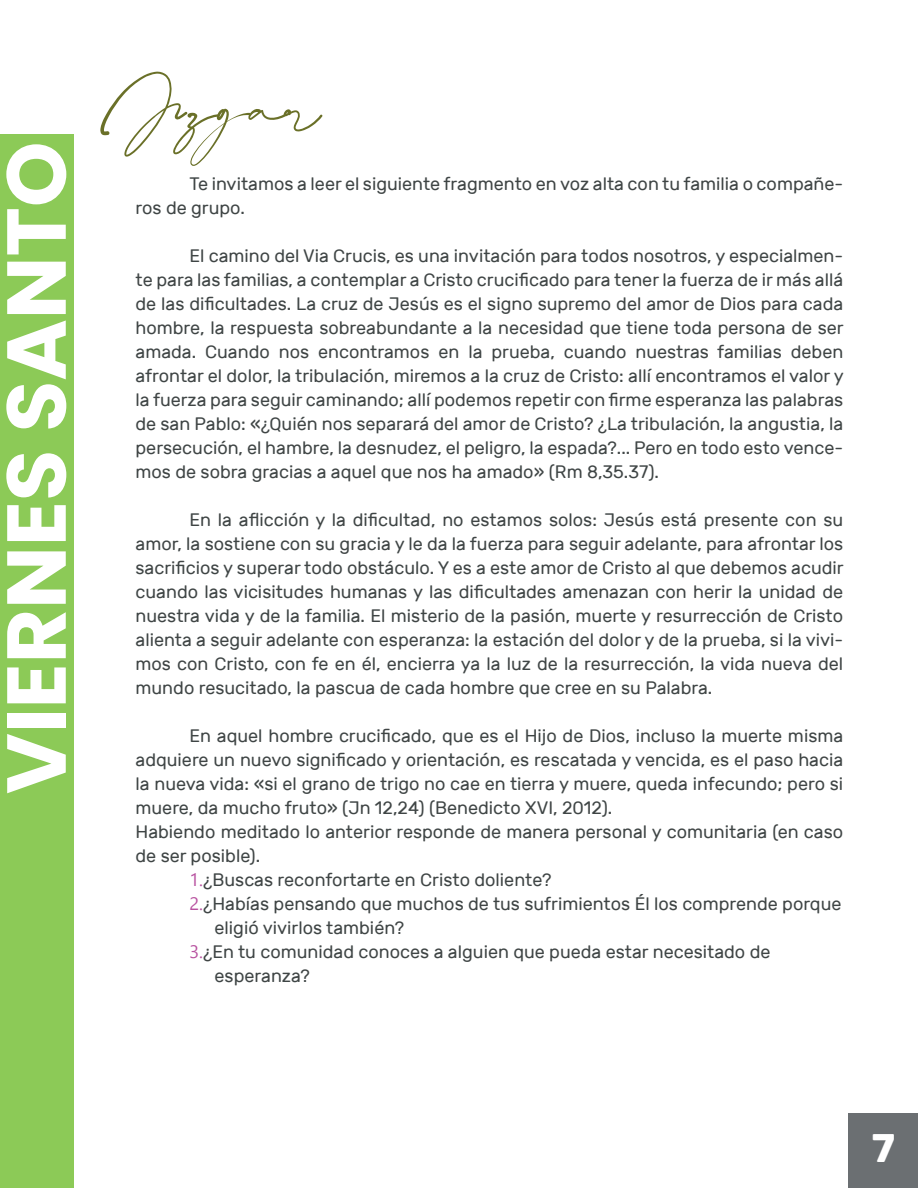
<style>
.page{position:relative;width:918px;height:1188px;background:#fff}
.page>*{position:absolute;margin:0;border:0;box-sizing:border-box;transform-origin:0 0}
.t1{font:700 83.4px "Poppins";color:#fff}
.t2{font:54.9px "Blackstand";color:#6a7028}
.t3{font:700 39.75px "Rubik";color:#fff}
.t4{font:18px/24px "Rubik";color:#3f4545}
.s1{color:#b852a0}
</style>
<div class="page">
<div style="left:0;top:135px;width:73px;height:1053px;background:#8cca57"></div>
<div style="left:848px;top:1114px;width:70px;height:74px;background:#6b6f72"></div>
<h1 class="t1" style="left:-12px;top:794px;width:654px;rotate:-90deg">VIERNES SANTO</h1>
<h2 class="t2" style="left:119px;top:69px;width:203px">Juzga r</h2>
<p class="t4" style="left:136px;top:173px;width:709px;text-indent:54px">Te invitamos a leer el siguiente fragmento en voz alta con tu familia o compañe&shy;ros de grupo.</p>
<p class="t4" style="left:136px;top:245px;width:710px;text-align:justify;text-indent:54px">El camino del Via Crucis, es una invitación para todos nosotros, y especialmen&shy;te para las familias, a contemplar a Cristo crucificado para tener la fuerza de ir más allá de las dificultades. La cruz de Jesús es el signo supremo del amor de Dios para cada hombre, la respuesta sobreabundante a la necesidad que tiene toda persona de ser amada. Cuando nos encontramos en la prueba, cuando nuestras familias deben afrontar el dolor, la tribulación, miremos a la cruz de Cristo: allí encontramos el valor y la fuerza para seguir caminando; allí podemos repetir con firme esperanza las palabras de san Pablo: «¿Quién nos separará del amor de Cristo? ¿La tribulación, la angustia, la persecución, el hambre, la desnudez, el peligro, la espada?... Pero en todo esto vence&shy;mos de sobra gracias a aquel que nos ha amado» (Rm 8,35.37).</p>
<p class="t4" style="left:136px;top:509px;width:710px;text-align:justify;text-indent:54px">En la aflicción y la dificultad, no estamos solos: Jesús está presente con su amor, la sostiene con su gracia y le da la fuerza para seguir adelante, para afrontar los sacrificios y superar todo obstáculo. Y es a este amor de Cristo al que debemos acudir cuando las vicisitudes humanas y las dificultades amenazan con herir la unidad de nuestra vida y de la familia. El misterio de la pasión, muerte y resurrección de Cristo alienta a seguir adelante con esperanza: la estación del dolor y de la prueba, si la vivi&shy;mos con Cristo, con fe en él, encierra ya la luz de la resurrección, la vida nueva del mundo resucitado, la pascua de cada hombre que cree en su Palabra.</p>
<p class="t4" style="left:190px;top:725px;width:655px">En aquel hombre crucificado, que es el Hijo de Dios, incluso la muerte misma</p>
<p class="t4" style="left:136px;top:749px;width:709px">adquiere un nuevo significado y orientación, es rescatada y vencida, es el paso hacia</p>
<p class="t4" style="left:136px;top:773px;width:709px">la nueva vida: «si el grano de trigo no cae en tierra y muere, queda infecundo; pero si</p>
<p class="t4" style="left:136px;top:797px;width:478px">muere, da mucho fruto» (Jn 12,24) (Benedicto XVI, 2012).</p>
<p class="t4" style="left:136px;top:821px;width:709px">Habiendo meditado lo anterior responde de manera personal y comunitaria (en caso</p>
<p class="t4" style="left:136px;top:845px;width:126px">de ser posible).</p>
<p class="t4" style="left:203px;top:868px;width:350px">¿Buscas reconfortarte en Cristo doliente?</p>
<p class="t4" style="left:203px;top:892px;width:640px">¿Habías pensando que muchos de tus sufrimientos Él los comprende porque</p>
<p class="t4" style="left:215px;top:916px;width:191px">eligió vivirlos también?</p>
<p class="t4" style="left:215px;top:940px;width:557px;text-indent:-25px"><span class="s1">✓</span> ¿En tu comunidad conoces a alguien que pueda estar necesitado de esperanza?</p>
<h3 class="t3" style="left:872px;top:1125px;width:25px">7</h3>
</div>
